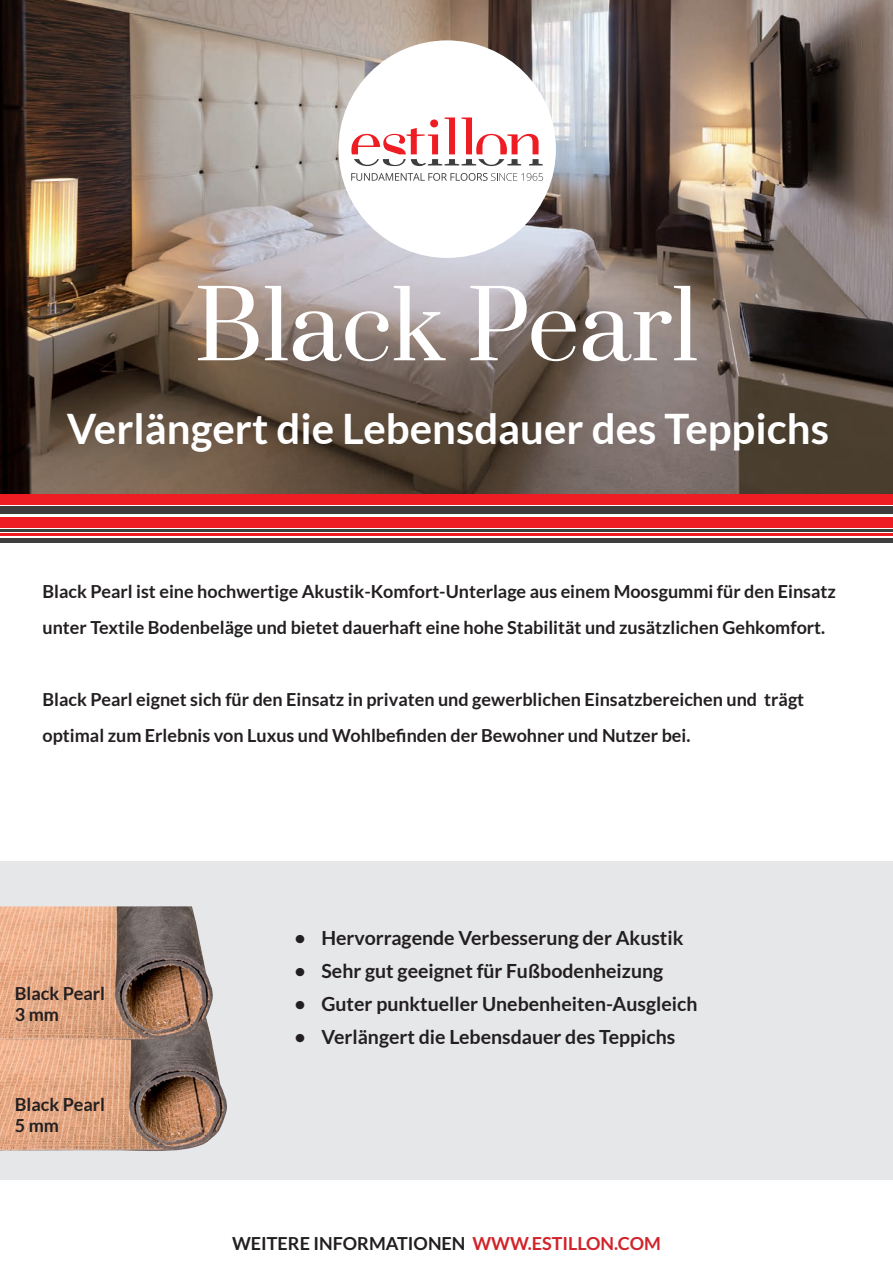
<style>
.page{position:relative;width:893px;height:1263px;background:#fff}
.page>*{position:absolute;margin:0;border:0;box-sizing:border-box;transform-origin:0 0}
.t1{font:93px "Prata";color:#fff}
.t2{font:700 42px "Lato";color:#fff}
.t3{font:700 19.5px/33px "Lato";color:#231f20}
.t4{font:700 18px/36px "Lato";color:#231f20}
.s1{color:#d1232a}
</style>
<div class="page">
<div style="left:0;top:538px;width:893px;height:5px;background:#3e3e3f"></div>
<hr style="left:0;top:529px;width:893px;height:3px;background:#3e3e3f">
<hr style="left:0;top:533px;width:893px;height:3px;background:#ee1d23">
<div style="left:0;top:517px;width:893px;height:10px;background:#ee1d23"></div>
<div style="left:0;top:506px;width:893px;height:8px;background:#3e3e3f"></div>
<div style="left:0;top:493px;width:893px;height:12px;background:#ee1d23"></div>
<div style="left:0;top:860px;width:893px;height:319px;background:#e6e7e9"></div>
<img style="left:0;top:1040px;width:227px;height:111px">
<img style="left:0;top:906px;width:213px;height:134px">
<img style="left:0;top:0;width:893px;height:494px">
<div style="left:338px;top:40px;width:218px;height:218px;background:#fff;border-radius:50%"></div>
<svg style="left:351px;top:173px;width:192px;height:8px"></svg>
<svg style="left:351px;top:117px;width:192px;height:49px"></svg>
<h1 class="t1" style="left:194px;top:274px;width:506px">Black Pearl</h1>
<h2 class="t2" style="left:67px;top:413px;width:764px">Verlängert die Lebensdauer des Teppichs</h2>
<p class="t4" style="left:43px;top:575px;width:795px">Black Pearl ist eine hochwertige Akustik-Komfort-Unterlage aus einem Moosgummi für den Einsatz unter Textile Bodenbeläge und bietet dauerhaft eine hohe Stabilität und zusätzlichen Gehkomfort.</p>
<p class="t4" style="left:43px;top:683px;width:763px">Black Pearl eignet sich für den Einsatz in privaten und gewerblichen Einsatzbereichen und trägt optimal zum Erlebnis von Luxus und Wohlbefinden der Bewohner und Nutzer bei.</p>
<p class="t4" style="left:15px;top:984px;width:92px;line-height:21px">Black Pearl<br>3 mm</p>
<p class="t4" style="left:15px;top:1095px;width:92px;line-height:21px">Black Pearl<br>5 mm</p>
<p class="t3" style="left:294px;top:923px;width:405px">ï Hervorragende Verbesserung der Akustik ï Sehr gut geeignet für Fußbodenheizung<br>ï Guter punktueller Unebenheiten-Ausgleich ï Verlängert die Lebensdauer des Teppichs</p>
<p class="t4" style="left:232px;top:1225px;width:430px">WEITERE INFORMATIONEN <span class="s1">WWW.ESTILLON.COM</span></p>
</div>
